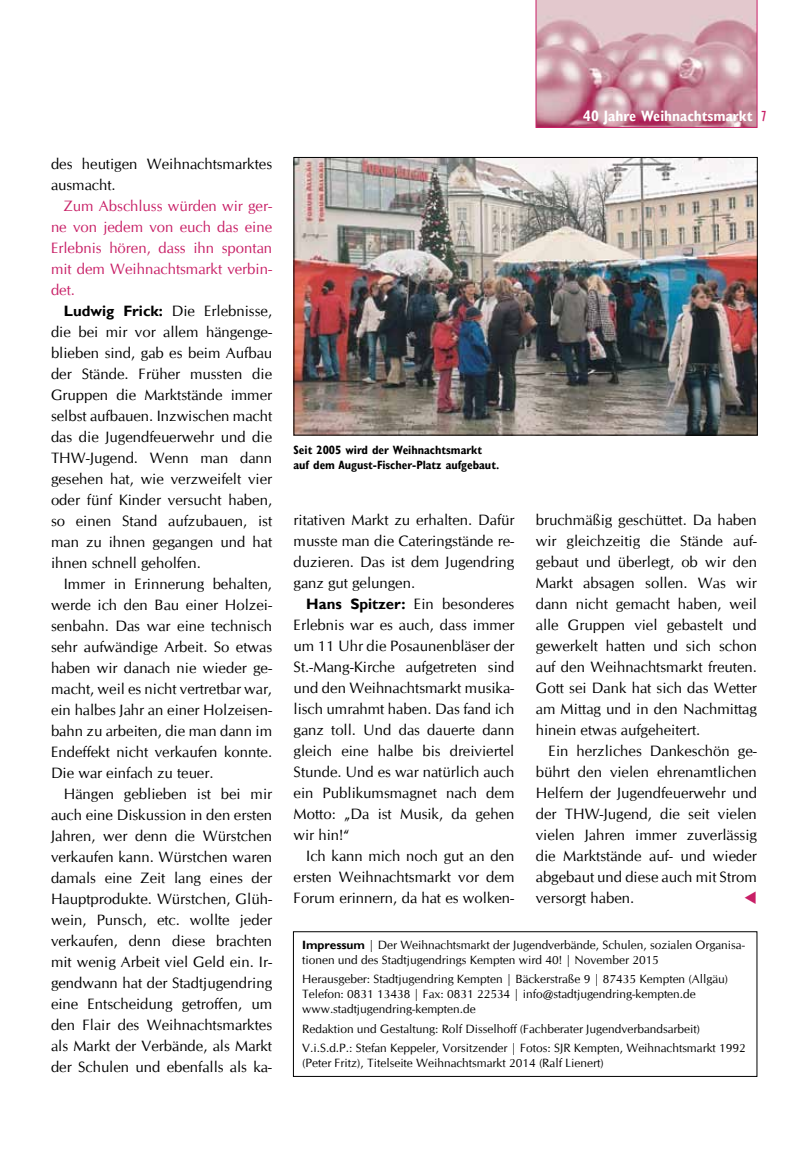
<style>
.page{position:relative;width:808px;height:1149px;background:#fff}
.page>*{position:absolute;margin:0;border:0;box-sizing:border-box;transform-origin:0 0}
.t1{font:15px/21px "CG Omega";color:#000;text-align:justify}
.t2{font:15px/21px "CG Omega";color:#c81f66;text-align:justify}
.t3{font:700 condensed 15px "Gill Sans";color:#fff}
.t4{font:12px/15px "CG Omega";color:#000}
.t5{font:700 condensed 12px/15px "Gill Sans";color:#000}
.s1{font-family:"Gill Sans";font-weight:700}
.s2{font-weight:400;color:#c81f66}
</style>
<div class="page">
<svg style="left:536px;top:0;width:221px;height:128px;background:#d1a0ad"></svg>
<img style="left:296px;top:159px;width:459px;height:274px">
<div style="left:294px;top:157px;width:463px;height:278px;border:1px solid #000"></div>
<p class="t1" style="left:51px;top:153px;width:223px">des heutigen Weihnachtsmarktes ausmacht.</p>
<p class="t2" style="left:51px;top:195px;width:223px;text-indent:13px">Zum Abschluss würden wir ger&shy;ne von jedem von euch das eine Erlebnis hören, dass ihn spontan mit dem Weihnachtsmarkt verbin&shy;det.</p>
<p class="t1" style="left:51px;top:300px;width:223px;text-indent:13px"><span class="s1">Ludwig Frick:</span> Die Erlebnisse, die bei mir vor allem hängenge&shy;blieben sind, gab es beim Aufbau der Stände. Früher mussten die Gruppen die Marktstände immer selbst aufbauen. Inzwischen macht das die Jugendfeuerwehr und die THW-Jugend. Wenn man dann gesehen hat, wie verzweifelt vier oder fünf Kinder versucht haben, so einen Stand aufzubauen, ist man zu ihnen gegangen und hat ihnen schnell geholfen.</p>
<p class="t1" style="left:51px;top:573px;width:223px;text-indent:13px">Immer in Erinnerung behalten, werde ich den Bau einer Holzei&shy;senbahn. Das war eine technisch sehr aufwändige Arbeit. So etwas haben wir danach nie wieder ge&shy;macht, weil es nicht vertretbar war, ein halbes Jahr an einer Holzeisen&shy;bahn zu arbeiten, die man dann im Endeffekt nicht verkaufen konnte.<br>Die war einfach zu teuer.</p>
<p class="t1" style="left:51px;top:783px;width:223px;text-indent:13px">Hängen geblieben ist bei mir auch eine Diskussion in den ersten Jahren, wer denn die Würstchen verkaufen kann. Würstchen waren damals eine Zeit lang eines der Hauptprodukte. Würstchen, Glüh&shy;wein, Punsch, etc. wollte jeder verkaufen, denn diese brachten mit wenig Arbeit viel Geld ein. Ir&shy;gendwann hat der Stadtjugendring eine Entscheidung getroffen, um den Flair des Weihnachtsmarktes als Markt der Verbände, als Markt der Schulen und ebenfalls als ka-</p>
<p class="t3" style="left:583px;top:107px;width:185px">40 Jahre Weihnachtsmarkt <span class="s2">7</span></p>
<p class="t5" style="left:293px;top:442px;width:207px">Seit 2005 wird der Weihnachtsmarkt auf dem August-Fischer-Platz aufgebaut.</p>
<p class="t1" style="left:294px;top:509px;width:222px">ritativen Markt zu erhalten. Dafür musste man die Cateringstände re&shy;duzieren. Das ist dem Jugendring ganz gut gelungen.</p>
<p class="t1" style="left:294px;top:593px;width:222px;text-indent:13px"><span class="s1">Hans Spitzer:</span> Ein besonderes Erlebnis war es auch, dass immer um 11 Uhr die Posaunenbläser der St.-Mang-Kirche aufgetreten sind und den Weihnachtsmarkt musika&shy;lisch umrahmt haben. Das fand ich ganz toll. Und das dauerte dann gleich eine halbe bis dreiviertel Stunde. Und es war natürlich auch ein Publikumsmagnet nach dem Motto: „Da ist Musik, da gehen wir hin!“</p>
<p class="t1" style="left:294px;top:845px;width:222px;text-indent:13px">Ich kann mich noch gut an den ersten Weihnachtsmarkt vor dem Forum erinnern, da hat es wolken-</p>
<p class="t1" style="left:536px;top:509px;width:223px">bruchmäßig geschüttet. Da haben wir gleichzeitig die Stände auf&shy;gebaut und überlegt, ob wir den Markt absagen sollen. Was wir dann nicht gemacht haben, weil alle Gruppen viel gebastelt und gewerkelt hatten und sich schon auf den Weihnachtsmarkt freuten.<br>Gott sei Dank hat sich das Wetter am Mittag und in den Nachmittag hinein etwas aufgeheitert.</p>
<p class="t1" style="left:536px;top:740px;width:223px;text-indent:13px">Ein herzliches Dankeschön ge&shy;bührt den vielen ehrenamtlichen Helfern der Jugendfeuerwehr und der THW-Jugend, die seit vielen vielen Jahren immer zuverlässig die Marktstände auf- und wieder abgebaut und diese auch mit Strom versorgt haben.</p>
<p class="t4" style="left:302px;top:937px;width:444px"><span class="s1">Impressum</span> | Der Weihnachtsmarkt der Jugendverbände, Schulen, sozialen Organisa&shy;tionen und des Stadtjugendrings Kempten wird 40! | November 2015</p>
<p class="t4" style="left:302px;top:971px;width:427px">Herausgeber: Stadtjugendring Kempten | Bäckerstraße 9 | 87435 Kempten (Allgäu)<br>Telefon: 0831 13438 | Fax: 0831 22534 | info@stadtjugendring-kempten.de www.stadtjugendring-kempten.de</p>
<p class="t4" style="left:302px;top:1018px;width:445px;line-height:19.2px">Redaktion und Gestaltung: Rolf Disselhoff (Fachberater Jugendverbandsarbeit)<br>V.i.S.d.P.: Stefan Keppeler, Vorsitzender | Fotos: SJR Kempten, Weihnachtsmarkt 1992</p>
<p class="t4" style="left:302px;top:1054px;width:303px">(Peter Fritz), Titelseite Weihnachtsmarkt 2014 (Ralf Lienert)</p>
</div>
